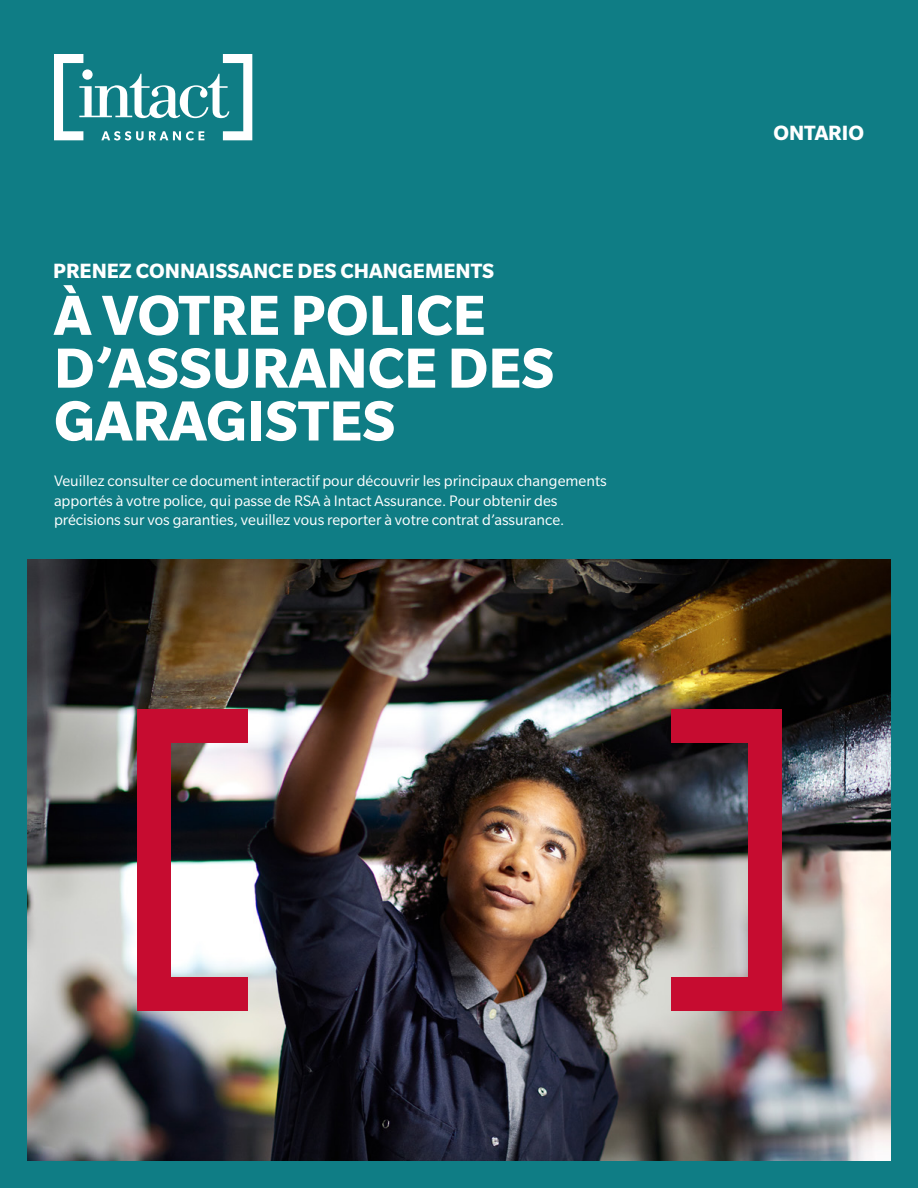
<style>
.page{position:relative;width:918px;height:1188px;background:#0f7d85}
.page>*{position:absolute;margin:0;border:0;box-sizing:border-box;transform-origin:0 0}
.t1{font:700 61.5px/52.8px "Slate Std";color:#fff}
.t2{font:700 22.5px "Slate Std";color:#fff}
.t3{font:16.5px/19.5px "Slate Std";color:#fff}
</style>
<div class="page">
<img style="left:27px;top:559px;width:864px;height:602px">
<svg style="left:54px;top:54px;width:198px;height:86px"></svg>
<div style="left:137px;top:710px;width:33px;height:274px;background:#c60c30"></div>
<div style="left:137px;top:710px;width:110px;height:33px;background:#c60c30"></div>
<div style="left:137px;top:977px;width:110px;height:34px;background:#c60c30"></div>
<div style="left:748px;top:710px;width:33px;height:274px;background:#c60c30"></div>
<div style="left:671px;top:710px;width:110px;height:33px;background:#c60c30"></div>
<div style="left:671px;top:977px;width:110px;height:34px;background:#c60c30"></div>
<p class="t2" style="left:53px;top:259px;width:443px">PRENEZ CONNAISSANCE DES CHANGEMENTS</p>
<p class="t1" style="left:54px;top:288px;width:502px">À VOTRE POLICE<br>D’ASSURANCE DES<br>GARAGISTES</p>
<p class="t3" style="left:54px;top:471px;width:554px">Veuillez consulter ce document interactif pour découvrir les principaux changements apportés à votre police, qui passe de RSA à Intact Assurance. Pour obtenir des précisions sur vos garanties, veuillez vous reporter à votre contrat d’assurance.</p>
<h2 class="t2" style="left:773px;top:121px;width:92px">ONTARIO</h2>
</div>
